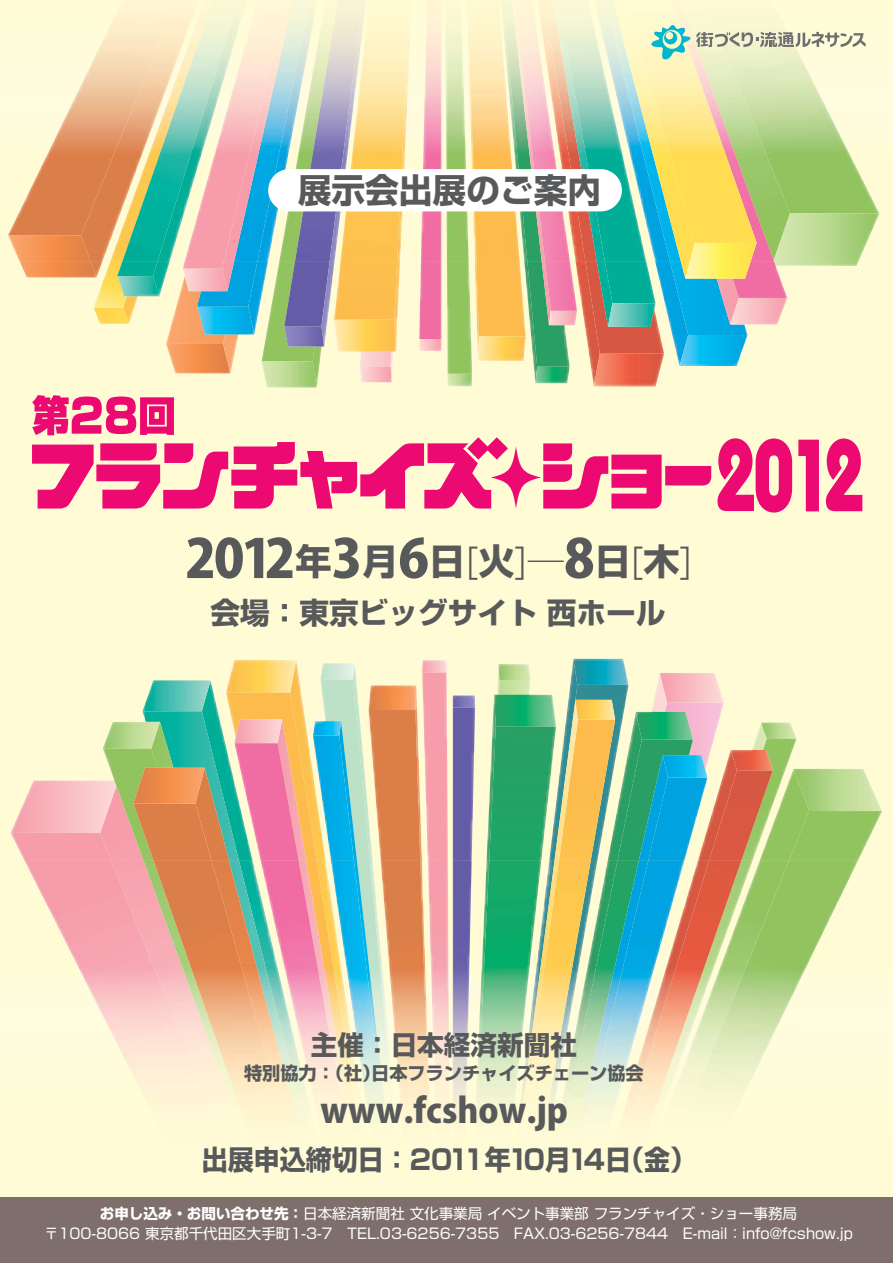
<style>
.page{position:relative;width:893px;height:1263px;background:#fff}
.page>*{position:absolute;margin:0;border:0;box-sizing:border-box;transform-origin:0 0}
.t1{font:52.95px "Koz Go Pro Heavy 90 pv RKSJ H";color:#58595b}
.t2{font:34.2px "Koz Go Pro Heavy 90 pv RKSJ H";color:#58595b}
.t3{font:33.75px "Shin Go Pro Bold 90 pv RKSJ H";color:#58595b}
.t4{font:29.7px "Shin Go Pro Bold 90 pv RKSJ H";color:#58595b}
.t5{font:27.45px "Shin Go Pro Bold 90 pv RKSJ H";color:#58595b;scale:.95 1}
.t6{font:26.7px "Shin Go Pro Bold 90 pv RKSJ H";color:#58595b}
.t7{font:18.15px "Shin Go Pro Bold 90 pv RKSJ H";color:#58595b}
.t8{font:14.55px/19px "Shin Go Pro Regular 90 pv RKSJ H";color:#fff;text-align:center}
.s1{font-family:"Shin Go Pro Bold 90 pv RKSJ H";font-size:36px}
.s2{font-family:"Shin Go Pro Light 90 pv RKSJ H";font-size:36px}
.s3{font-family:"Shin Go Pro Bold 90 pv RKSJ H"}
</style>
<div class="page">
<div style="left:0;top:0;width:893px;height:1198px;background:#fffcd5"></div>
<img style="left:787px;top:261px;width:71px;height:5px">
<img style="left:360px;top:352px;width:33px;height:30px">
<img style="left:526px;top:261px;width:9px;height:118px">
<img style="left:535px;top:367px;width:35px;height:16px">
<img style="left:527px;top:261px;width:43px;height:106px">
<img style="left:261px;top:261px;width:52px;height:100px">
<img style="left:261px;top:361px;width:52px;height:27px">
<img style="left:313px;top:347px;width:9px;height:41px">
<img style="left:577px;top:261px;width:17px;height:125px">
<img style="left:594px;top:354px;width:67px;height:32px">
<img style="left:585px;top:261px;width:70px;height:93px">
<img style="left:166px;top:283px;width:57px;height:61px">
<img style="left:166px;top:344px;width:57px;height:29px">
<img style="left:223px;top:335px;width:15px;height:38px">
<img style="left:419px;top:261px;width:22px;height:90px">
<img style="left:441px;top:261px;width:1px;height:90px">
<img style="left:475px;top:261px;width:3px;height:94px">
<img style="left:476px;top:261px;width:50px;height:75px">
<img style="left:478px;top:336px;width:48px;height:25px">
<img style="left:655px;top:261px;width:24px;height:105px">
<img style="left:679px;top:335px;width:68px;height:31px">
<div style="left:670px;top:261px;width:77px;height:74px;background:#00abe4"></div>
<img style="left:284px;top:261px;width:37px;height:66px">
<img style="left:321px;top:261px;width:13px;height:86px">
<img style="left:284px;top:327px;width:40px;height:20px">
<img style="left:334px;top:261px;width:60px;height:91px">
<img style="left:394px;top:261px;width:6px;height:91px">
<img style="left:542px;top:261px;width:7px;height:64px">
<svg style="left:549px;top:325px;width:15px;height:1px"></svg>
<img style="left:549px;top:311px;width:28px;height:14px">
<img style="left:545px;top:261px;width:32px;height:50px">
<img style="left:127px;top:296px;width:11px;height:27px">
<img style="left:94px;top:308px;width:35px;height:16px">
<img style="left:94px;top:261px;width:33px;height:47px">
<img style="left:197px;top:307px;width:51px;height:28px">
<img style="left:248px;top:261px;width:20px;height:74px">
<img style="left:197px;top:261px;width:60px;height:46px">
<img style="left:597px;top:261px;width:11px;height:66px">
<img style="left:605px;top:261px;width:51px;height:42px">
<img style="left:608px;top:303px;width:48px;height:24px">
<img style="left:716px;top:279px;width:17px;height:46px">
<img style="left:733px;top:261px;width:54px;height:37px">
<svg style="left:730px;top:325px;width:14px;height:1px"></svg>
<img style="left:730px;top:298px;width:57px;height:27px">
<img style="left:117px;top:261px;width:36px;height:35px">
<img style="left:153px;top:261px;width:17px;height:35px">
<img style="left:183px;top:261px;width:39px;height:8px">
<img style="left:183px;top:269px;width:39px;height:22px">
<img style="left:222px;top:261px;width:12px;height:30px">
<img style="left:681px;top:261px;width:4px;height:18px">
<img style="left:685px;top:261px;width:66px;height:18px">
<img style="left:19px;top:261px;width:71px;height:17px">
<img style="left:90px;top:261px;width:13px;height:17px">
<img style="left:447px;top:261px;width:25px;height:125px">
<img style="left:11px;top:833px;width:92px;height:28px">
<img style="left:11px;top:781px;width:92px;height:52px">
<img style="left:497px;top:664px;width:33px;height:31px">
<img style="left:326px;top:663px;width:29px;height:17px">
<img style="left:326px;top:680px;width:43px;height:181px">
<img style="left:577px;top:685px;width:51px;height:27px">
<img style="left:577px;top:659px;width:51px;height:26px">
<img style="left:549px;top:659px;width:28px;height:41px">
<img style="left:296px;top:661px;width:30px;height:60px">
<img style="left:229px;top:660px;width:67px;height:33px">
<img style="left:253px;top:693px;width:64px;height:168px">
<img style="left:667px;top:703px;width:57px;height:52px">
<img style="left:667px;top:673px;width:57px;height:30px">
<img style="left:652px;top:673px;width:15px;height:39px">
<img style="left:454px;top:695px;width:21px;height:166px">
<img style="left:453px;top:695px;width:1px;height:166px">
<img style="left:416px;top:686px;width:6px;height:175px">
<img style="left:369px;top:710px;width:51px;height:151px">
<img style="left:369px;top:685px;width:47px;height:25px">
<img style="left:211px;top:680px;width:42px;height:39px">
<img style="left:143px;top:680px;width:68px;height:31px">
<img style="left:143px;top:711px;width:96px;height:150px">
<img style="left:578px;top:720px;width:30px;height:141px">
<img style="left:556px;top:700px;width:22px;height:161px">
<img style="left:575px;top:700px;width:40px;height:20px">
<img style="left:496px;top:695px;width:60px;height:32px">
<img style="left:496px;top:727px;width:60px;height:134px">
<img style="left:486px;top:695px;width:10px;height:166px">
<img style="left:341px;top:721px;width:16px;height:140px">
<img style="left:313px;top:721px;width:28px;height:15px">
<img style="left:313px;top:736px;width:41px;height:125px">
<img style="left:756px;top:724px;width:5px;height:15px">
<img style="left:761px;top:723px;width:35px;height:16px">
<img style="left:752px;top:739px;width:44px;height:30px">
<img style="left:642px;top:712px;width:51px;height:28px">
<img style="left:608px;top:712px;width:34px;height:149px">
<img style="left:617px;top:740px;width:76px;height:121px">
<img style="left:282px;top:720px;width:24px;height:141px">
<img style="left:234px;top:743px;width:65px;height:118px">
<img style="left:234px;top:719px;width:48px;height:24px">
<img style="left:157px;top:722px;width:16px;height:46px">
<img style="left:103px;top:748px;width:54px;height:113px">
<img style="left:103px;top:722px;width:57px;height:26px">
<img style="left:737px;top:770px;width:22px;height:91px">
<img style="left:698px;top:750px;width:39px;height:111px">
<img style="left:731px;top:750px;width:42px;height:20px">
<img style="left:668px;top:778px;width:39px;height:83px">
<img style="left:668px;top:755px;width:39px;height:23px">
<img style="left:639px;top:755px;width:29px;height:106px">
<img style="left:205px;top:768px;width:24px;height:93px">
<img style="left:133px;top:803px;width:79px;height:58px">
<img style="left:133px;top:768px;width:72px;height:36px">
<img style="left:809px;top:769px;width:73px;height:42px">
<img style="left:809px;top:811px;width:73px;height:50px">
<img style="left:759px;top:769px;width:50px;height:92px">
<img style="left:422px;top:660px;width:26px;height:201px">
<img style="left:25px;top:861px;width:119px;height:337px">
<img style="left:453px;top:861px;width:58px;height:337px">
<img style="left:395px;top:861px;width:33px;height:337px">
<img style="left:511px;top:861px;width:33px;height:337px">
<img style="left:471px;top:861px;width:18px;height:337px">
<img style="left:363px;top:861px;width:32px;height:337px">
<img style="left:544px;top:861px;width:6px;height:337px">
<img style="left:550px;top:861px;width:12px;height:337px">
<img style="left:359px;top:861px;width:4px;height:337px">
<img style="left:306px;top:861px;width:53px;height:337px">
<img style="left:144px;top:861px;width:10px;height:337px">
<img style="left:562px;top:861px;width:73px;height:337px">
<img style="left:154px;top:861px;width:152px;height:337px">
<img style="left:789px;top:861px;width:69px;height:337px">
<img style="left:635px;top:861px;width:154px;height:337px">
<img style="left:428px;top:861px;width:22px;height:337px">
<img style="left:774px;top:31px;width:105px;height:182px">
<img style="left:774px;top:213px;width:105px;height:48px">
<img style="left:421px;top:19px;width:21px;height:242px">
<img style="left:469px;top:19px;width:41px;height:242px">
<img style="left:320px;top:7px;width:10px;height:254px">
<img style="left:330px;top:0;width:38px;height:261px">
<img style="left:397px;top:10px;width:15px;height:251px">
<img style="left:510px;top:19px;width:3px;height:242px">
<img style="left:513px;top:7px;width:37px;height:254px">
<img style="left:313px;top:0;width:7px;height:261px">
<img style="left:289px;top:0;width:24px;height:261px">
<img style="left:550px;top:11px;width:6px;height:250px">
<img style="left:556px;top:15px;width:53px;height:246px">
<img style="left:757px;top:31px;width:17px;height:230px">
<img style="left:204px;top:2px;width:85px;height:259px">
<img style="left:609px;top:18px;width:81px;height:243px">
<img style="left:622px;top:18px;width:135px;height:225px">
<img style="left:690px;top:243px;width:67px;height:18px">
<img style="left:8px;top:235px;width:73px;height:26px">
<img style="left:8px;top:86px;width:73px;height:149px">
<img style="left:81px;top:13px;width:123px;height:248px">
<img style="left:445px;top:33px;width:24px;height:228px">
<svg style="left:696px;top:32px;width:169px;height:15px"></svg>
<svg style="left:651px;top:25px;width:39px;height:36px"></svg>
<svg style="left:826px;top:439px;width:36px;height:72px"></svg>
<svg style="left:798px;top:440px;width:21px;height:71px"></svg>
<svg style="left:491px;top:446px;width:50px;height:63px"></svg>
<svg style="left:543px;top:443px;width:168px;height:66px"></svg>
<svg style="left:717px;top:438px;width:75px;height:75px"></svg>
<svg style="left:32px;top:395px;width:476px;height:114px"></svg>
<div style="left:268px;top:169px;width:354px;height:42px;background:#fff;border-radius:21px"></div>
<div style="left:0;top:1198px;width:893px;height:65px;background:#7e6f6c"></div>
<p class="t3" style="left:298px;top:178px;width:305px">展示会出展のご案内</p>
<p class="t1" style="left:185px;top:538px;width:509px">2012<span class="s1">年</span>3<span class="s1">月</span>6<span class="s1">日</span><span class="s2">[</span><span class="s1">火</span><span class="s2">]</span><span class="s1">─</span>8<span class="s1">日</span><span class="s2">[</span><span class="s1">木</span><span class="s2">]</span></p>
<p class="t4" style="left:210px;top:602px;width:457px">会場：東京ビッグサイト 西ホール</p>
<p class="t6" style="left:311px;top:1035px;width:268px">主催：日本経済新聞社</p>
<p class="t7" style="left:244px;top:1067px;width:401px">特別協力：（社）日本フランチャイズチェーン協会</p>
<p class="t2" style="left:321px;top:1098px;width:249px">www.fcshow.jp</p>
<p class="t5" style="left:202px;top:1149px;width:522px">出展申込締切日：2011年10月14日（金）</p>
<p class="t8" style="left:44px;top:1206px;width:810px"><span class="s3">お申し込み・お問い合わせ先：</span>日本経済新聞社 文化事業局 イベント事業部 フランチャイズ・ショー事務局<br>〒100-8066 東京都千代田区大手町1-3-7　TEL.03-6256-7355　FAX.03-6256-7844　E-mail：info@fcshow.jp</p>
</div>
